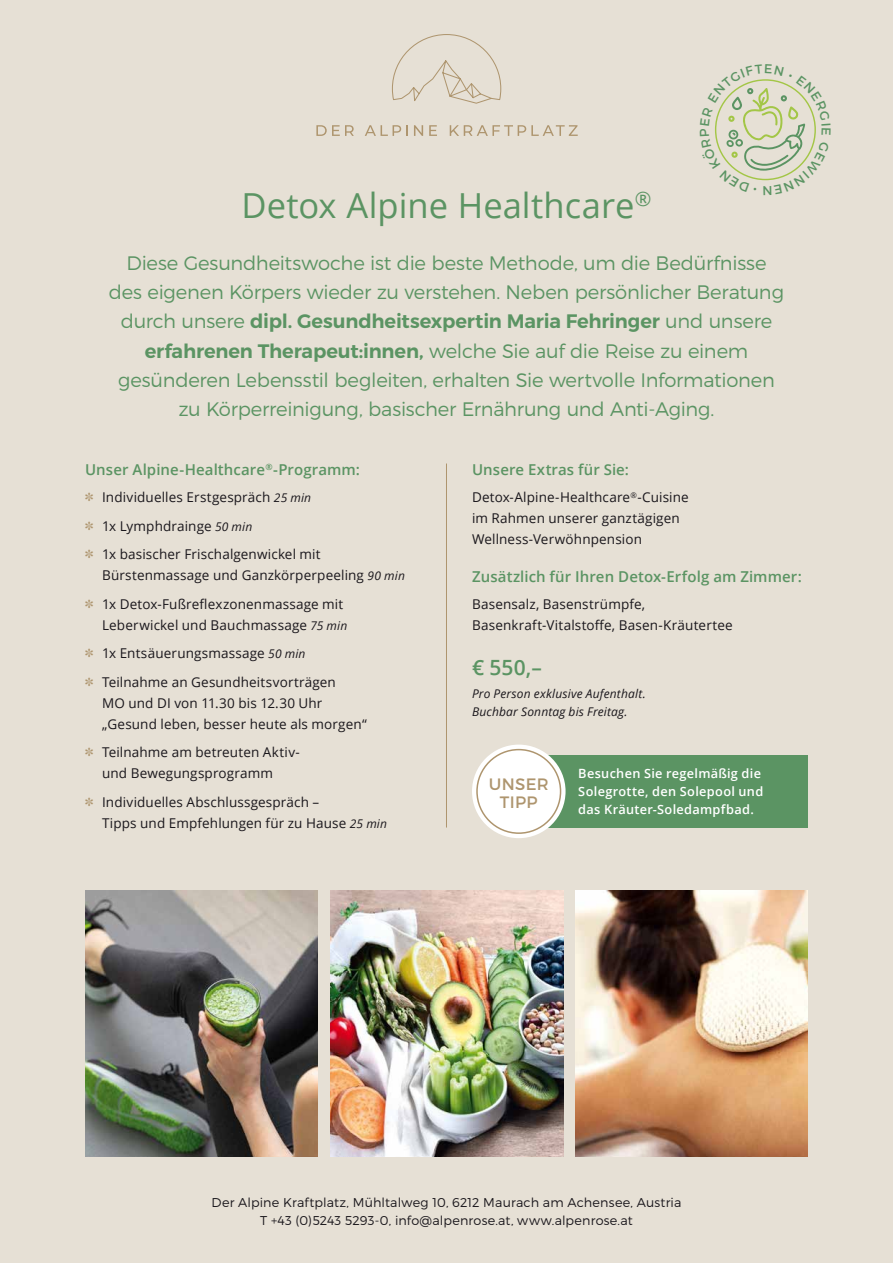
<style>
.page{position:relative;width:893px;height:1263px;background:#e6e0d5}
.page>*{position:absolute;margin:0;border:0;box-sizing:border-box;transform-origin:0 0}
.t1{font:34.5px "Open Sans";letter-spacing:.005em;color:#5b9463}
.t2{font:600 21px "Open Sans";color:#5b9463}
.t3{font:300 19.5px/29.2px "Montserrat";letter-spacing:-.015em;color:#5b9463;text-align:center}
.t4{font:16.5px/18px "Montserrat";letter-spacing:.02em;color:#ae956e;text-align:center}
.t5{font:600 15px "Open Sans";letter-spacing:.005em;color:#5b9463}
.t6{font:13.5px/21px "Open Sans";letter-spacing:.01em;color:#1a171c}
.t7{font:300 12.75px/17.2px "Montserrat";letter-spacing:.01em;color:#1a171c;text-align:center}
.t8{font:600 12.75px/18px "Open Sans";letter-spacing:.025em;color:#fff}
.t9{font:italic 12px/18px "Open Sans";letter-spacing:.015em;color:#1a171c}
.s1{font-weight:600}
.s2{color:#ae956e}
.s3{font-style:italic;font-size:12px}
</style>
<div class="page">
<hr style="left:446px;top:463px;width:1px;height:364px;background:#ae956e">
<img style="left:331px;top:891px;width:232px;height:266px">
<img style="left:85px;top:891px;width:232px;height:266px">
<img style="left:575px;top:891px;width:233px;height:266px">
<svg style="left:316px;top:125px;width:38px;height:11px"></svg>
<svg style="left:365px;top:125px;width:43px;height:11px"></svg>
<svg style="left:414px;top:125px;width:9px;height:11px"></svg>
<svg style="left:429px;top:125px;width:8px;height:11px"></svg>
<svg style="left:450px;top:125px;width:128px;height:11px"></svg>
<svg style="left:392px;top:34px;width:110px;height:70px"></svg>
<div style="left:510px;top:755px;width:298px;height:72px;background:#5b9463"></div>
<svg style="left:472px;top:745px;width:94px;height:93px"></svg>
<div style="left:477px;top:750px;width:84px;height:83px;background:#fff;border-radius:50%"></div>
<div style="left:476px;top:749px;width:85px;height:85px;border:2px solid #ae956e;border-radius:50%"></div>
<svg style="left:715px;top:79px;width:101px;height:102px"></svg>
<h1 class="t1" style="left:241px;top:182px;width:412px">Detox Alpine Healthcare<sup>®</sup></h1>
<p class="t3" style="left:109px;top:248px;width:677px">Diese Gesundheitswoche ist die beste Methode, um die Bedü rfnisse des eigenen Körpers wieder zu verstehen. Neben persönlicher Beratung durch unsere <span class="s1">dipl. Gesundheitsexpertin Maria Fehringer</span> und unsere <span class="s1">erfahrenen Therapeut:innen,</span> welche Sie auf die Reise zu einem<br>gesü nderen Lebensstil begleiten, erhalten Sie wertvolle Informationen zu Körperreinigung, basischer Ernährung und Anti-Aging.</p>
<p class="t5" style="left:85px;top:459px;width:276px">Unser Alpine-Healthcare<sup>®</sup>-Programm:</p>
<p class="t6" style="left:85px;top:482px;width:237px;line-height:28.5px"><span class="s2">✽</span> Individuelles Erstgespräch <span class="s3">25 min </span><span class="s2">✽</span> 1x Lymphdrainge <span class="s3">50 min<br></span><span class="s2">✽</span> 1x basischer Frischalgenwickel mit</p>
<p class="t6" style="left:85px;top:560px;width:321px;line-height:28.5px;text-indent:17px">Bürstenmassage und Ganzkörperpeeling <span class="s3">90 min </span><span class="s2">✽</span> 1x Detox-Fußreflexzonenmassage mit</p>
<p class="t6" style="left:85px;top:610px;width:264px;line-height:28.5px;text-indent:17px">Leberwickel und Bauchmassage <span class="s3">75 min </span><span class="s2">✽</span> 1x Entsäuerungsmassage <span class="s3">50 min<br></span><span class="s2">✽</span> Teilnahme an Gesundheitsvorträgen</p>
<p class="t6" style="left:102px;top:692px;width:266px">MO und DI von 11.30 bis 12.30 Uhr „Gesund leben, besser heute als morgen“</p>
<p class="t6" style="left:102px;top:741px;width:199px;text-indent:-17px"><span class="s2">✽</span> Teilnahme am betreuten Aktiv&shy;und Bewegungsprogramm</p>
<p class="t6" style="left:102px;top:791px;width:287px;text-indent:-17px"><span class="s2">✽</span> Individuelles Abschlussgespräch –<br>Tipps und Empfehlungen für zu Hause <span class="s3">25 min</span></p>
<p class="t5" style="left:472px;top:459px;width:159px">Unsere Extras für Sie:</p>
<p class="t6" style="left:472px;top:486px;width:218px">Detox-Alpine-Healthcare<sup>®</sup>-Cuisine im Rahmen unserer ganztägigen<br>Wellness-Verwöhnpension</p>
<p class="t5" style="left:472px;top:566px;width:331px">Zusätzlich für Ihren Detox-Erfolg am Zimmer:</p>
<p class="t6" style="left:472px;top:593px;width:262px">Basensalz, Basenstrümpfe,<br>Basenkraft-Vitalstoffe, Basen-Kräutertee</p>
<h2 class="t2" style="left:472px;top:653px;width:71px">€ 550,–</h2>
<p class="t9" style="left:472px;top:684px;width:175px">Pro Person exklusive Aufenthalt.<br>Buchbar Sonntag bis Freitag.</p>
<p class="t4" style="left:489px;top:775px;width:62px">UNSER<br>TIPP</p>
<p class="t8" style="left:578px;top:764px;width:186px">Besuchen Sie regelmäßig die<br>Solegrotte, den Solepool und das Kräuter-Soledampfbad.</p>
<p class="t7" style="left:212px;top:1194px;width:471px">Der Alpine Kraftplatz, Mühltalweg 10, 6212 Maurach am Achensee, Austria<br>T +43 (0)5243 5293-0, info@alpenrose.at, www.alpenrose.at</p>
</div>
